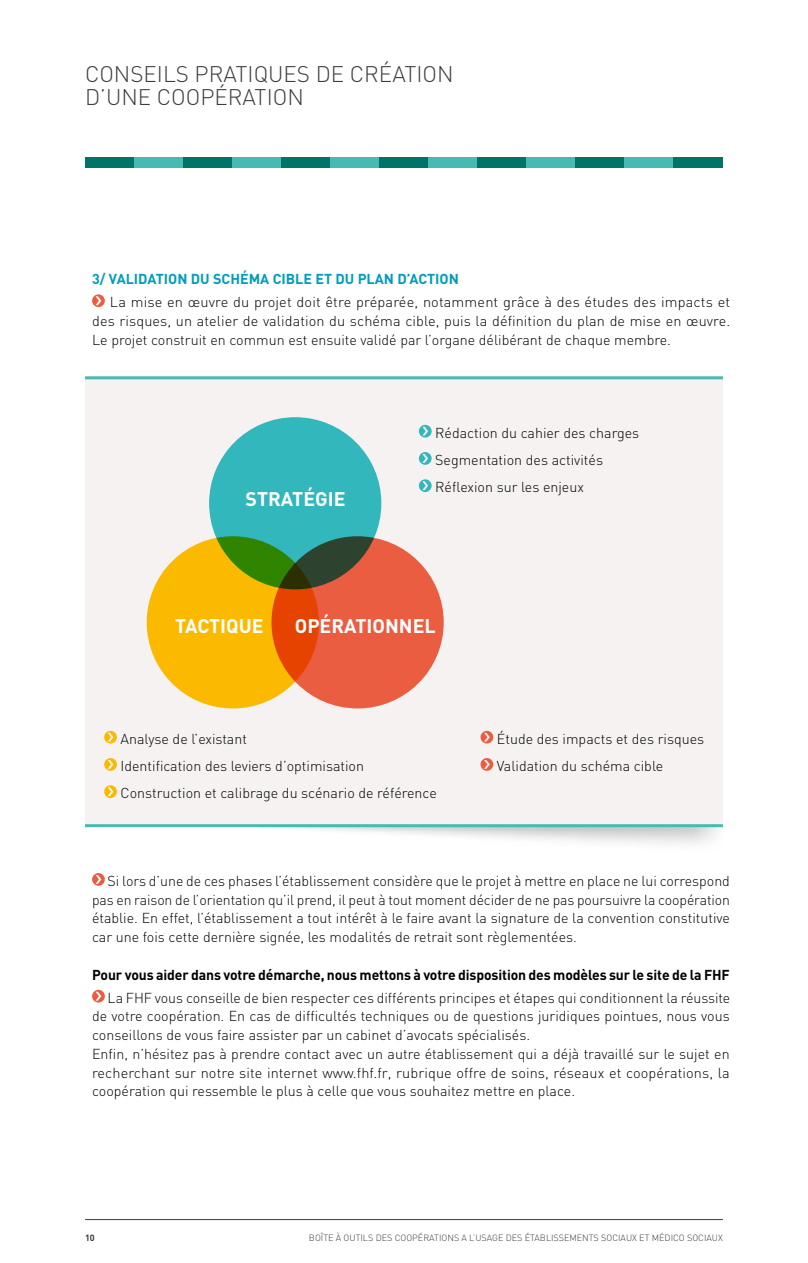
<style>
.page{position:relative;width:808px;height:1263px;background:#fff}
.page>*{position:absolute;margin:0;border:0;box-sizing:border-box;transform-origin:0 0}
.t1{font:300 22.35px/23.7px "DIN";color:#3c3c3b}
.t2{font:700 19.5px "DIN";color:#fff}
.t3{font:300 14.25px/18.8px "DIN";color:#000}
.t4{font:700 14.25px "DIN";letter-spacing:-.01em;color:#000}
.t5{font:700 14.25px "DIN";color:#009cbc}
.t6{font:300 9px "DIN";color:#3c3c3b}
.t7{font:700 9px "DIN";color:#3c3c3b}
</style>
<div class="page">
<svg style="left:92px;top:873px;width:13px;height:13px"></svg>
<svg style="left:92px;top:990px;width:13px;height:12px"></svg>
<div style="left:85px;top:376px;width:638px;height:448px;background:#f5f2f1"></div>
<hr style="left:85px;top:376px;width:638px;height:3px;background:#48b9b3">
<hr style="left:85px;top:824px;width:638px;height:3px;background:#48b9b3">
<svg style="left:104px;top:731px;width:13px;height:12px"></svg>
<svg style="left:104px;top:758px;width:13px;height:13px"></svg>
<svg style="left:104px;top:785px;width:13px;height:13px"></svg>
<svg style="left:480px;top:731px;width:13px;height:12px"></svg>
<svg style="left:480px;top:758px;width:13px;height:13px"></svg>
<svg style="left:419px;top:425px;width:13px;height:13px"></svg>
<svg style="left:419px;top:452px;width:13px;height:13px"></svg>
<svg style="left:419px;top:479px;width:13px;height:13px"></svg>
<svg style="left:92px;top:294px;width:13px;height:13px"></svg>
<div style="left:271px;top:536px;width:173px;height:172px;background:#eb5d40;border-radius:50%"></div>
<svg style="left:147px;top:536px;width:172px;height:172px;background:#f7a600"></svg>
<svg style="left:209px;top:417px;width:172px;height:172px;background:#30a498"></svg>
<div style="left:85px;top:157px;width:49px;height:11px;background:#007467"></div>
<div style="left:134px;top:157px;width:49px;height:11px;background:#48b9b3"></div>
<div style="left:183px;top:157px;width:49px;height:11px;background:#007467"></div>
<div style="left:232px;top:157px;width:49px;height:11px;background:#48b9b3"></div>
<div style="left:281px;top:157px;width:49px;height:11px;background:#007467"></div>
<div style="left:330px;top:157px;width:49px;height:11px;background:#48b9b3"></div>
<div style="left:379px;top:157px;width:49px;height:11px;background:#007467"></div>
<div style="left:428px;top:157px;width:50px;height:11px;background:#48b9b3"></div>
<div style="left:478px;top:157px;width:49px;height:11px;background:#007467"></div>
<div style="left:527px;top:157px;width:49px;height:11px;background:#48b9b3"></div>
<div style="left:576px;top:157px;width:49px;height:11px;background:#007467"></div>
<div style="left:625px;top:157px;width:49px;height:11px;background:#48b9b3"></div>
<div style="left:674px;top:157px;width:49px;height:11px;background:#007467"></div>
<hr style="left:85px;top:1219px;width:638px;height:1px;background:#3c3c3b">
<h1 class="t1" style="left:85px;top:62px;width:370px">CONSEILS PRATIQUES DE CRÉATION<br>D’UNE COOPÉRATION</h1>
<p class="t5" style="left:92px;top:270px;width:368px">3/ VALIDATION DU SCHÉMA CIBLE ET DU PLAN D’ACTION</p>
<p class="t3" style="left:92px;top:292px;width:640px;text-align:justify;text-indent:18px">La mise en œuvre du projet doit être préparée, notamment grâce à des études des impacts et des risques, un atelier de validation du schéma cible, puis la définition du plan de mise en œuvre.<br>Le projet construit en commun est ensuite validé par l’organe délibérant de chaque membre.</p>
<h2 class="t2" style="left:246px;top:486px;width:101px">STRATÉGIE</h2>
<p class="t3" style="left:435px;top:419px;width:205px;line-height:27.3px">Rédaction du cahier des charges<br>Segmentation des activités<br>Réflexion sur les enjeux</p>
<h2 class="t2" style="left:175px;top:614px;width:90px">TACTIQUE</h2>
<h2 class="t2" style="left:295px;top:614px;width:143px">OPÉRATIONNEL</h2>
<p class="t3" style="left:121px;top:725px;width:318px;line-height:27.3px">Analyse de l’existant<br>Identification des leviers d’optimisation<br>Construction et calibrage du scénario de référence</p>
<p class="t3" style="left:497px;top:725px;width:209px;line-height:27.3px">Étude des impacts et des risques<br>Validation du schéma cible</p>
<p class="t3" style="left:92px;top:871px;width:639px;text-align:justify;text-indent:16px">Si lors d’une de ces phases l’établissement considère que le projet à mettre en place ne lui correspond pas en raison de l’orientation qu’il prend, il peut à tout moment décider de ne pas poursuivre la coopération établie. En effet, l’établissement a tout intérêt à le faire avant la signature de la convention constitutive car une fois cette dernière signée, les modalités de retrait sont règlementées.</p>
<p class="t4" style="left:92px;top:965px;width:639px">Pour vous aider dans votre démarche, nous mettons à votre disposition des modèles sur le site de la FHF</p>
<p class="t3" style="left:92px;top:988px;width:640px;text-indent:15px">La FHF vous conseille de bien respecter ces différents principes et étapes qui conditionnent la réussite de votre coopération. En cas de difficultés techniques ou de questions juridiques pointues, nous vous conseillons de vous faire assister par un cabinet d’avocats spécialisés.<br>Enfin, n’hésitez pas à prendre contact avec un autre établissement qui a déjà travaillé sur le sujet en recherchant sur notre site internet www.fhf.fr, rubrique offre de soins, réseaux et coopérations, la coopération qui ressemble le plus à celle que vous souhaitez mettre en place.</p>
<p class="t7" style="left:85px;top:1232px;width:11px">10</p>
<p class="t6" style="left:309px;top:1232px;width:415px">BOÎTE À OUTILS DES COOPÉRATIONS A L’USAGE DES ÉTABLISSEMENTS SOCIAUX ET MÉDICO SOCIAUX</p>
</div>
